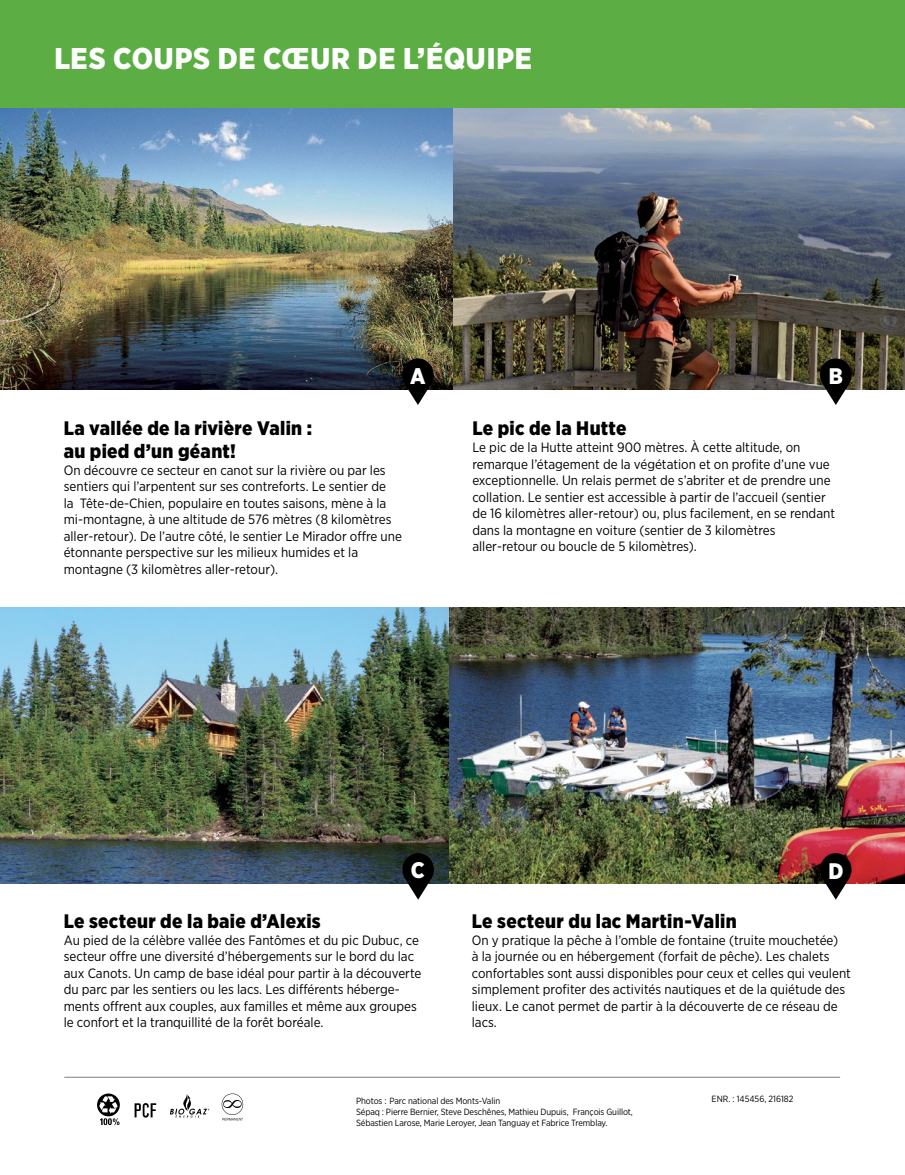
<style>
.page{position:relative;width:905px;height:1175px;background:#fff}
.page>*{position:absolute;margin:0;border:0;box-sizing:border-box;transform-origin:0 0}
.t1{font:900 30px "Gotham Narrow";letter-spacing:.025em;color:#fff}
.t2{font:900 22.5px "Gotham Narrow";color:#fff}
.t3{font:900 19.5px/22.5px "Gotham Narrow";letter-spacing:.015em;color:#000}
.t4{font:13.5px/16.5px "Gotham Narrow";color:#000}
.t5{font:9px/11.2px "Gotham Narrow";letter-spacing:-.01em;color:#000}
</style>
<div class="page">
<img style="left:0;top:108px;width:453px;height:281px">
<img style="left:0;top:608px;width:449px;height:275px">
<img style="left:449px;top:608px;width:455px;height:275px">
<img style="left:453px;top:108px;width:451px;height:281px">
<svg style="left:402px;top:358px;width:31px;height:47px"></svg>
<svg style="left:402px;top:853px;width:32px;height:46px"></svg>
<svg style="left:820px;top:358px;width:31px;height:47px"></svg>
<svg style="left:820px;top:853px;width:31px;height:46px"></svg>
<div style="left:0;top:0;width:904px;height:108px;background:#5bad44"></div>
<svg style="left:97px;top:1093px;width:23px;height:32px"></svg>
<svg style="left:222px;top:1093px;width:21px;height:27px"></svg>
<svg style="left:170px;top:1094px;width:39px;height:23px"></svg>
<svg style="left:135px;top:1103px;width:21px;height:14px"></svg>
<hr style="left:64px;top:1076px;width:776px;height:1px;background:#000">
<h1 class="t1" style="left:54px;top:39px;width:479px">LES COUPS DE CŒUR DE L’ÉQUIPE</h1>
<h2 class="t2" style="left:410px;top:361px;width:17px">A</h2>
<h2 class="t2" style="left:828px;top:361px;width:16px">B</h2>
<h3 class="t3" style="left:64px;top:417px;width:250px">La vallée de la rivière Valin : au pied d’un géant!</h3>
<p class="t4" style="left:64px;top:461px;width:340px">On découvre ce secteur en canot sur la rivière ou par les sentiers qui l’arpentent sur ses contreforts. Le sentier de<br>la Tête-de-Chien, populaire en toutes saisons, mène à la mi-montagne, à une altitude de 576 mètres (8 kilomètres aller-retour). De l’autre côté, le sentier Le Mirador offre une étonnante perspective sur les milieux humides et la montagne (3 kilomètres aller-retour).</p>
<h3 class="t3" style="left:472px;top:417px;width:156px">Le pic de la Hutte</h3>
<p class="t4" style="left:472px;top:439px;width:364px">Le pic de la Hutte atteint 900 mètres. À cette altitude, on remarque l’étagement de la végétation et on profite d’une vue exceptionnelle. Un relais permet de s’abriter et de prendre une collation. Le sentier est accessible à partir de l’accueil (sentier de 16 kilomètres aller-retour) ou, plus facilement, en se rendant dans la montagne en voiture (sentier de 3 kilomètres aller-retour ou boucle de 5 kilomètres).</p>
<h2 class="t2" style="left:411px;top:855px;width:15px">C</h2>
<h3 class="t3" style="left:64px;top:909px;width:258px">Le secteur de la baie d’Alexis</h3>
<p class="t4" style="left:64px;top:931px;width:359px">Au pied de la célèbre vallée des Fantômes et du pic Dubuc, ce secteur offre une diversité d’hébergements sur le bord du lac aux Canots. Un camp de base idéal pour partir à la découverte du parc par les sentiers ou les lacs. Les différents héberge&shy;ments offrent aux couples, aux familles et même aux groupes le confort et la tranquillité de la forêt boréale.</p>
<h2 class="t2" style="left:828px;top:856px;width:17px">D</h2>
<h3 class="t3" style="left:472px;top:909px;width:266px">Le secteur du lac Martin-Valin</h3>
<p class="t4" style="left:472px;top:931px;width:380px">On y pratique la pêche à l’omble de fontaine (truite mouchetée)<br>à la journée ou en hébergement (forfait de pêche). Les chalets confortables sont aussi disponibles pour ceux et celles qui veulent simplement profiter des activités nautiques et de la quiétude des lieux. Le canot permet de partir à la découverte de ce réseau de lacs.</p>
<p class="t5" style="left:356px;top:1095px;width:278px">Photos : Parc national des Monts-Valin<br>Sépaq : Pierre Bernier, Steve Deschênes, Mathieu Dupuis, François Guillot,<br>Sébastien Larose, Marie Leroyer, Jean Tanguay et Fabrice Tremblay.</p>
<p class="t5" style="left:711px;top:1092px;width:83px">ENR. : 145456, 216182</p>
</div>
